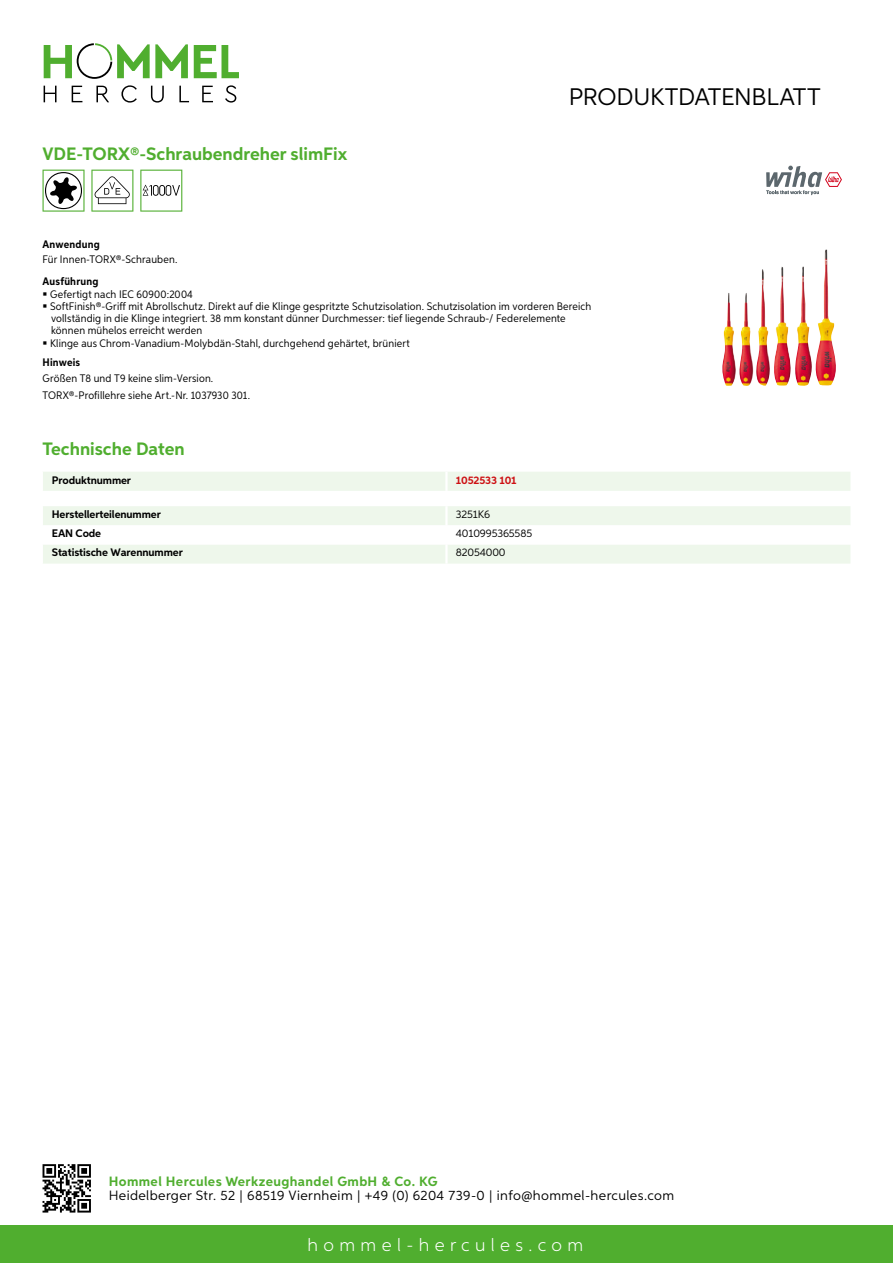
<style>
.page{position:relative;width:893px;height:1263px;background:#fff}
.page>*{position:absolute;margin:0;border:0;box-sizing:border-box;transform-origin:0 0}
.t1{font:24px "Aspira";letter-spacing:-.01em;color:#000}
.t2{font:700 18px "Aspira";color:#50ae2f}
.t3{font:300 18px "Aspira";letter-spacing:.3em;color:#fff}
.t4{font:13.5px "Aspira";letter-spacing:.03em;color:#000}
.t5{font:700 13.5px "Aspira";letter-spacing:.03em;color:#50ae2f}
.t6{font:10.95px/12.5px "Aspira Nar";letter-spacing:.015em;color:#000}
.t7{font:700 10.95px "Aspira";letter-spacing:-.01em;color:#000}
.t8{font:10.95px "Aspira";letter-spacing:-.01em;color:#000}
.t9{font:700 10.95px "Aspira Nar";letter-spacing:.02em;color:#000}
.t10{font:700 10.95px "Aspira";letter-spacing:-.01em;color:#cd1013}
</style>
<div class="page">
<div style="left:0;top:1226px;width:893px;height:37px;background:#50ae2f"></div>
<svg style="left:43px;top:1164px;width:48px;height:48px"></svg>
<svg style="left:194px;top:45px;width:45px;height:33px"></svg>
<svg style="left:44px;top:43px;width:144px;height:36px"></svg>
<svg style="left:44px;top:86px;width:13px;height:16px"></svg>
<svg style="left:72px;top:86px;width:10px;height:16px"></svg>
<svg style="left:96px;top:86px;width:13px;height:16px"></svg>
<svg style="left:121px;top:85px;width:16px;height:18px"></svg>
<svg style="left:151px;top:86px;width:13px;height:17px"></svg>
<svg style="left:179px;top:86px;width:10px;height:16px"></svg>
<svg style="left:202px;top:86px;width:11px;height:16px"></svg>
<svg style="left:225px;top:85px;width:11px;height:18px"></svg>
<div style="left:43px;top:472px;width:807px;height:19px;background:#eef7eb"></div>
<hr style="left:445px;top:472px;width:3px;height:19px;background:#fff">
<svg style="left:43px;top:506px;width:807px;height:58px"></svg>
<hr style="left:445px;top:544px;width:3px;height:20px;background:#fff">
<svg style="left:43px;top:170px;width:42px;height:42px"></svg>
<svg style="left:91px;top:170px;width:42px;height:42px"></svg>
<svg style="left:140px;top:170px;width:42px;height:42px"></svg>
<img style="left:722px;top:249px;width:114px;height:137px">
<svg style="left:766px;top:166px;width:76px;height:29px"></svg>
<h2 class="t2" style="left:43px;top:142px;width:306px">VDE-TORX®-Schraubendreher slimFix</h2>
<h1 class="t1" style="left:569px;top:82px;width:253px">Produktdatenblatt</h1>
<p class="t9" style="left:43px;top:237px;width:59px">Anwendung</p>
<p class="t6" style="left:43px;top:253px;width:136px">Für Innen-TORX®-Schrauben.</p>
<p class="t9" style="left:43px;top:274px;width:58px">Ausführung</p>
<p class="t6" style="left:50px;top:287px;width:543px">Gefertigt nach IEC 60900:2004<br>SoftFinish®-Griff mit Abrollschutz. Direkt auf die Klinge gespritzte Schutzisolation. Schutzisolation im vorderen Bereich vollständig in die Klinge integriert. 38 mm konstant dünner Durchmesser: tief liegende Schraub-/ Federelemente können mühelos erreicht werden<br>Klinge aus Chrom-Vanadium-Molybdän-Stahl, durchgehend gehärtet, brüniert</p>
<p class="t9" style="left:43px;top:356px;width:39px">Hinweis</p>
<p class="t6" style="left:43px;top:369px;width:209px;line-height:17.5px">Größen T8 und T9 keine slim-Version.<br>TORX®-Profillehre siehe Art.-Nr. 1037930 301.</p>
<h2 class="t2" style="left:43px;top:437px;width:144px">Technische Daten</h2>
<p class="t7" style="left:52px;top:473px;width:81px">Produktnummer</p>
<p class="t10" style="left:456px;top:473px;width:62px">1052533 101</p>
<p class="t7" style="left:52px;top:508px;width:111px">Herstellerteilenummer</p>
<p class="t8" style="left:456px;top:508px;width:36px">3251K6</p>
<p class="t7" style="left:52px;top:527px;width:51px">EAN Code</p>
<p class="t8" style="left:456px;top:527px;width:78px">4010995365585</p>
<p class="t7" style="left:52px;top:546px;width:132px">Statistische Warennummer</p>
<p class="t8" style="left:456px;top:546px;width:51px">82054000</p>
<p class="t5" style="left:109px;top:1172px;width:330px">Hommel Hercules Werkzeughandel GmbH &amp; Co. KG</p>
<p class="t4" style="left:109px;top:1187px;width:567px">Heidelberger Str. 52 | 68519 Viernheim | +49 (0) 6204 739-0 | info@hommel-hercules.com</p>
<h2 class="t3" style="left:307px;top:1234px;width:277px">hommel-hercules.com</h2>
</div>
